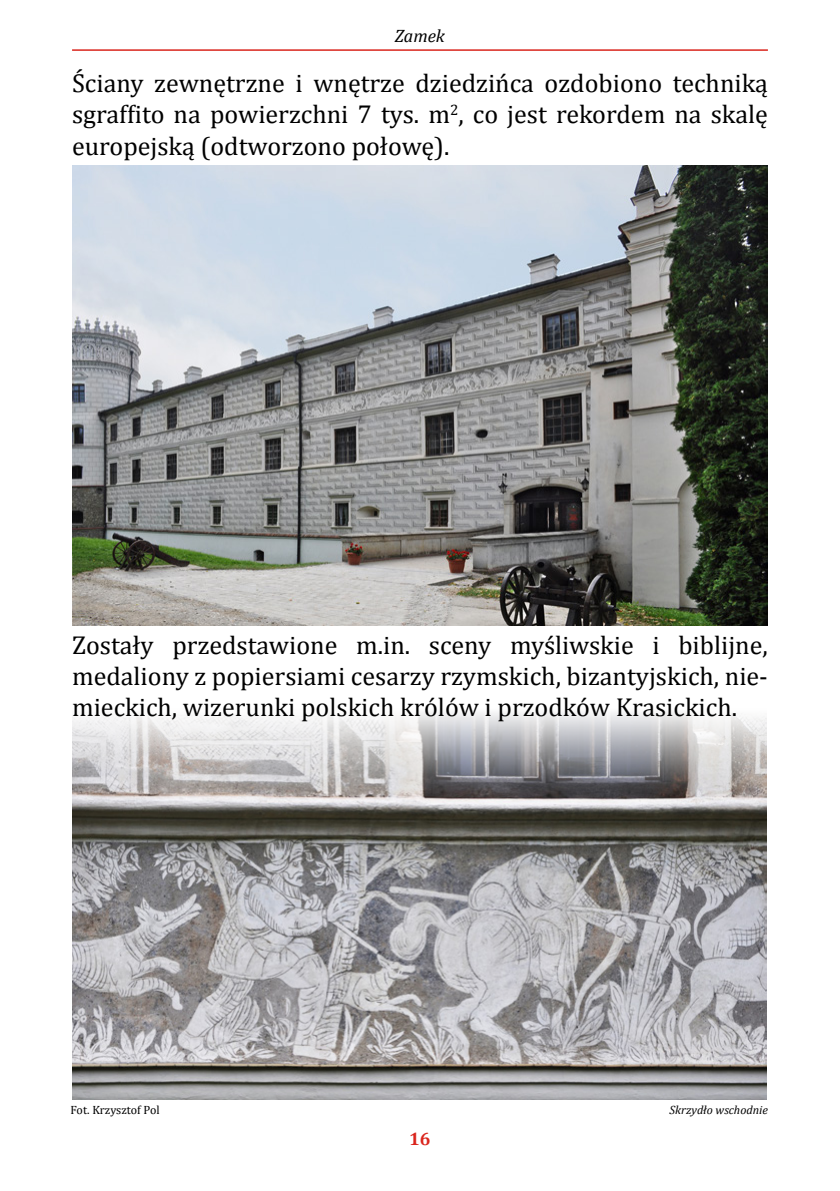
<style>
.page{position:relative;width:840px;height:1191px;background:#fff}
.page>*{position:absolute;margin:0;border:0;box-sizing:border-box;transform-origin:0 0}
.t1{font:26px/31.2px "Cambria";color:#000;text-align:justify}
.t2{font:italic 18px "Cambria";color:#000}
.t3{font:700 18px "Cambria";color:#da251d}
.t4{font:italic 12px "Cambria";color:#000}
.t5{font:12px "Cambria";color:#000}
</style>
<div class="page">
<hr style="left:72px;top:49px;width:695px;height:2px;background:#da251d">
<img style="left:72px;top:166px;width:695px;height:459px">
<img style="left:72px;top:712px;width:694px;height:387px">
<p class="t2" style="left:394px;top:24px;width:52px">Zamek</p>
<p class="t1" style="left:72px;top:68px;width:697px">Ściany zewnętrzne i wnętrze dziedzińca ozdobiono techniką sgraffito na powierzchni 7 tys. m<sup>2</sup>, co jest rekordem na skalę europejską (odtworzono połowę).</p>
<p class="t1" style="left:72px;top:629px;width:697px">Zostały przedstawione m.in. sceny myśliwskie i biblijne, medaliony z popiersiami cesarzy rzymskich, bizantyjskich, nie&shy;mieckich, wizerunki polskich królów i przodków Krasickich.</p>
<p class="t5" style="left:71px;top:1103px;width:90px">Fot. Krzysztof Pol</p>
<p class="t3" style="left:409px;top:1126px;width:23px">16</p>
<p class="t4" style="left:669px;top:1101px;width:100px">Skrzydło wschodnie</p>
</div>
